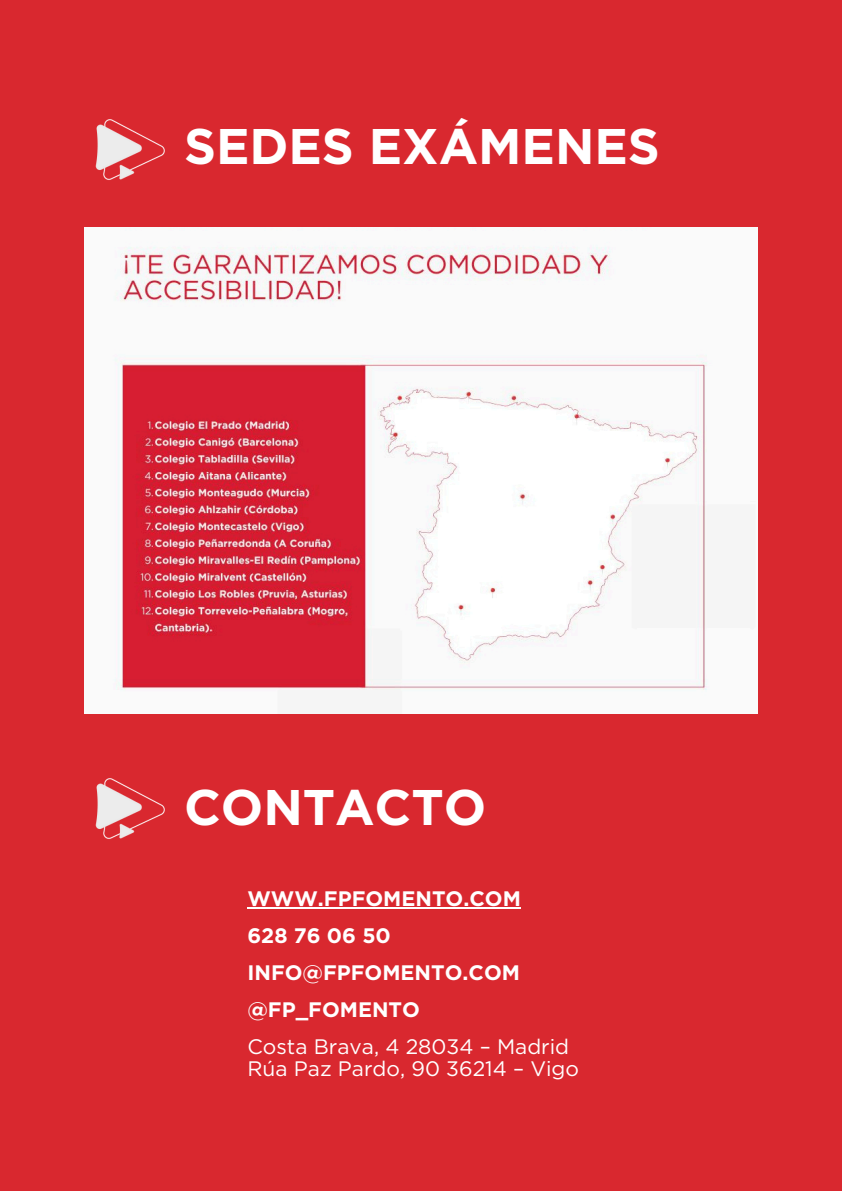
<style>
.page{position:relative;width:842px;height:1191px;background:#fff}
.page>*{position:absolute;margin:0;border:0;box-sizing:border-box;transform-origin:0 0}
.t1{font:700 50px "Gotham";color:#fff}
.t2{font:700 21px "Gotham";color:#fff}
.t3{font:21px "Gotham";color:#fff}
</style>
<div class="page">
<div style="left:0;top:0;width:842px;height:1190px;background:#d9282f"></div>
<img style="left:95px;top:778px;width:70px;height:61px">
<img style="left:84px;top:227px;width:674px;height:486px">
<hr style="left:247px;top:907px;width:274px;height:1px;background:#fff">
<img style="left:95px;top:119px;width:70px;height:61px">
<p class="t1" style="left:184px;top:116px;width:477px">SEDES EXÁMENES</p>
<p class="t1" style="left:184px;top:777px;width:304px">CONTACTO</p>
<h1 class="t2" style="left:247px;top:885px;width:275px">WWW.FPFOMENTO.COM</h1>
<p class="t2" style="left:247px;top:922px;width:145px">628 76 06 50</p>
<h2 class="t2" style="left:247px;top:959px;width:274px">INFO@FPFOMENTO.COM</h2>
<h2 class="t2" style="left:247px;top:996px;width:174px">@FP_FOMENTO</h2>
<h2 class="t3" style="left:247px;top:1033px;width:323px">Costa Brava, 4 28034 – Madrid</h2>
<h2 class="t3" style="left:247px;top:1055px;width:333px">Rúa Paz Pardo, 90 36214 – Vigo</h2>
</div>
